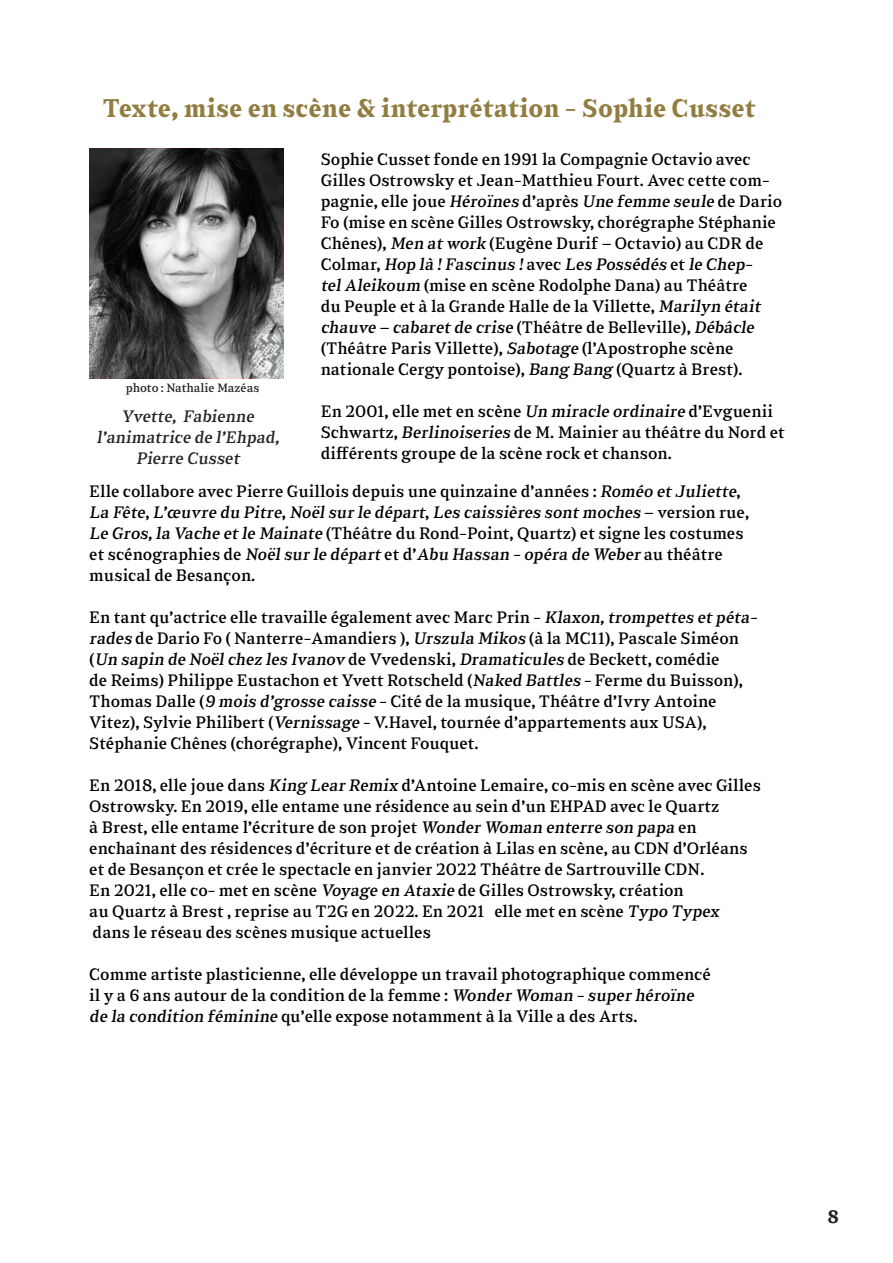
<style>
.page{position:relative;width:893px;height:1263px;background:#fff}
.page>*{position:absolute;margin:0;border:0;box-sizing:border-box;transform-origin:0 0}
.t1{font:700 25.5px "Sabre";color:#927d41}
.t2{font:700 18px "Sabre";color:#202322}
.t3{font:16.5px/21px "Sabre";color:#000}
.t4{font:16.5px/21px "Sabre";color:#202322;text-align:center}
.t5{font:12px "Sabre";letter-spacing:-.01em;color:#202322}
</style>
<div class="page">
<svg style="left:91px;top:149px;width:191px;height:228px;background:#585b5a"></svg>
<h1 class="t1" style="left:102px;top:92px;width:655px">Texte, mise en scène &amp; interprétation - Sophie Cusset</h1>
<p class="t3" style="left:321px;top:149px;width:463px">Sophie Cusset fonde en 1991 la Compagnie Octavio avec Gilles Ostrowsky et Jean-Matthieu Fourt. Avec cette com&shy;pagnie, elle joue Héroïnes d’après Une femme seule de Dario Fo (mise en scène Gilles Ostrowsky, chorégraphe Stéphanie Chênes), Men at work (Eugène Durif – Octavio) au CDR de<br>C ol m a r, Hop là !Fascinus !ave c Les Possédés e t le Chep&shy;tel Aleikoum (mise en scène Rodolphe Dana) au Théâtre<br>du Peuple et à la Grande Halle de la Villette, Marilyn était chauve – cabaret de crise ( T h é âtr e d e B ell evill e ) , Débâcle (Théâtre Paris Villette), Sabotage (l’Apostrophe scène nationale Cergy pontoise), Bang Bang (Quartz à Brest).</p>
<p class="t3" style="left:321px;top:401px;width:466px">En 2001, elle met en scène Un miracle ordinaire d’Evguenii<br>Schwartz, Berlinoiseries de M. Mainier au théâtre du Nord et différents groupe de la scène rock et chanson.</p>
<p class="t3" style="left:89px;top:481px;width:661px">Elle collabore avec Pierre Guillois depuis une quinzaine d’années : Roméo et Juliette, La Fête, L’œuvre du Pitre, Noël sur le départ, Les caissières sont moches – ve r s i o n r u e , Le Gros,la Vache et le Mainate (Théâtre du Rond-Point, Quartz) et signe les costumes e t s c é n o gr aphi e s de Noël sur le départ e t d’ Abu Hassan - opéra de Weber au th é âtr e musical de Besançon.</p>
<p class="t3" style="left:89px;top:607px;width:672px">En tant qu’actrice elle travaille également avec Marc Prin - Klaxon,trompettes et péta&shy;rades de Dario Fo ( Nanterre-Amandiers ), Urszula Mikos (à la MC11), Pascale Siméon (Un sapin de Noël chez les Ivanov de Vve de n s ki , Dramaticules de B e cke tt , c o m é di e<br>de Reims) Philippe Eustachon et Yvett Rotscheld (Naked Battles - Ferme du Buisson), Thomas Dalle (9 mois d’grosse caisse - Cité de la musique, Théâtre d’Ivry Antoine Vitez), Sylvie Philibert (Vernissage - V.Havel, tournée d’appartements aux USA), Stéphanie Chênes (chorégraphe), Vincent Fouquet.</p>
<p class="t3" style="left:89px;top:775px;width:673px">En 2018, elle joue dans King Lear Remix d’Antoine Lemaire, co-mis en scène avec Gilles Ostrowsky. En 2019, elle entame une résidence au sein d’un EHPAD avec le Quartz<br>à Brest, elle entame l’écriture de son projet Wonder Woman enterre son papa en enchaînant des résidences d’écriture et de création à Lilas en scène, au CDN d’Orléans et de Besançon et crée le spectacle en janvier 2022 Théâtre de Sartrouville CDN.<br>En 2021, elle co- met en scène Voyage en Ataxie de Gilles Ostrowsky, création<br>au Quartz à Brest , reprise au T2G en 2022. En 2021 elle met en scène Typo Typex dans le réseau des scènes musique actuelles</p>
<p class="t3" style="left:89px;top:964px;width:623px">Comme artiste plasticienne, elle développe un travail photographique commencé il y a 6 ans autour de la condition de la femme : Wonder Woman - super héroïne de la condition féminine qu’elle expose notamment à la Ville a des Arts.</p>
<p class="t5" style="left:126px;top:380px;width:135px">photo : Nathalie Mazéas</p>
<p class="t4" style="left:97px;top:406px;width:187px">Yvette, Fabienne l’animatrice de l’Ehpad,<br>Pierre Cusset</p>
<p class="t2" style="left:827px;top:1206px;width:13px">8</p>
</div>
